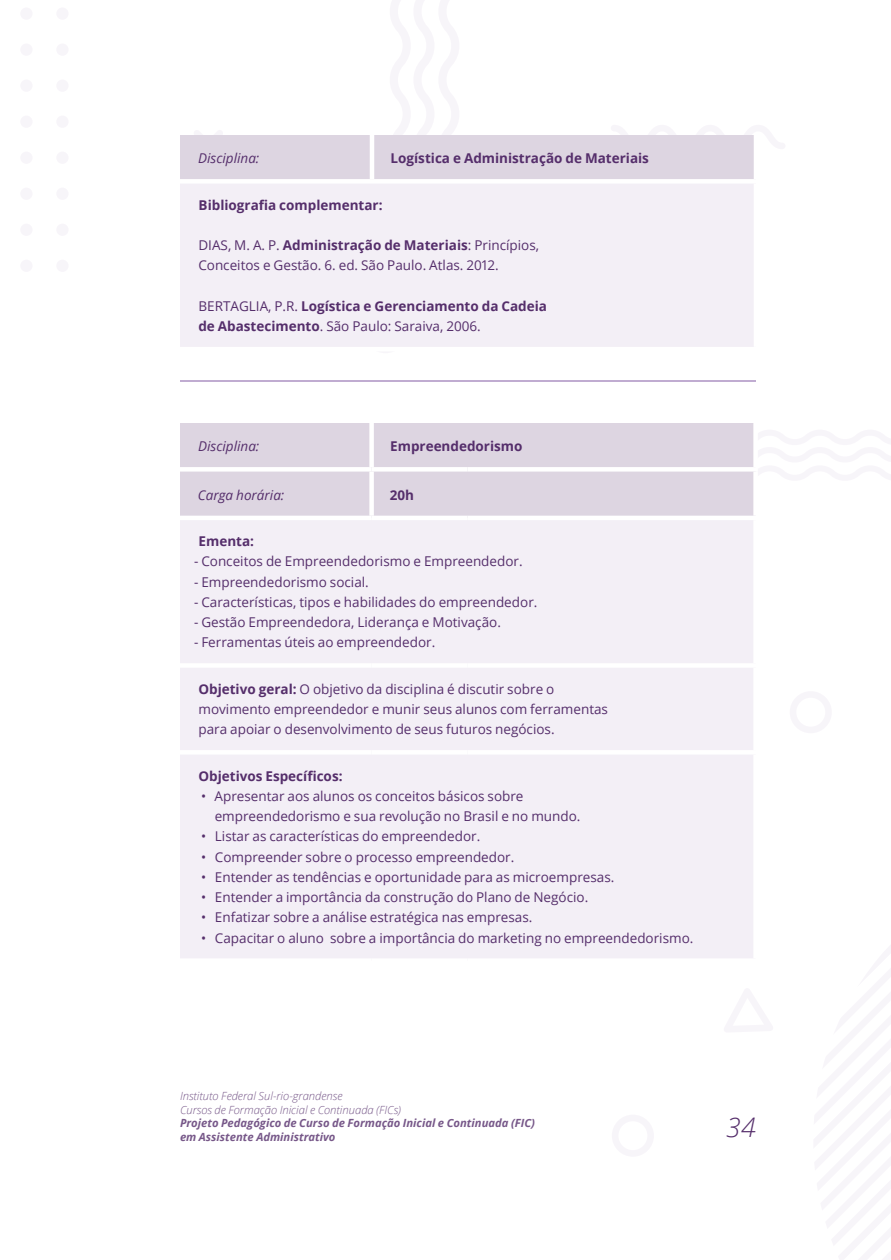
<style>
.page{position:relative;width:891px;height:1260px;background:#fff}
.page>*{position:absolute;margin:0;border:0;box-sizing:border-box;transform-origin:0 0}
.t1{font:italic 300 27px "Open Sans";color:#552e6b}
.t2{font:13.5px/20.2px "Open Sans";color:#552e6b}
.t3{font:700 13.5px/20.2px "Open Sans";color:#552e6b}
.t4{font:italic 13.5px "Open Sans";color:#552e6b}
.t5{font:italic 700 11.25px/13.5px "Open Sans";color:#775889}
.t6{font:italic 300 11.25px/13.5px "Open Sans";color:#775889}
.s1{font-weight:700}
.s2{font-weight:400}
</style>
<div class="page">
<div style="left:56px;top:7px;width:13px;height:13px;background:#f7f5f9;border-radius:50%"></div>
<div style="left:56px;top:43px;width:13px;height:13px;background:#f7f5f9;border-radius:50%"></div>
<div style="left:56px;top:80px;width:13px;height:12px;background:#f7f5f9;border-radius:50%"></div>
<div style="left:56px;top:116px;width:13px;height:12px;background:#f7f5f9;border-radius:50%"></div>
<div style="left:56px;top:152px;width:13px;height:12px;background:#f7f5f9;border-radius:50%"></div>
<div style="left:56px;top:188px;width:13px;height:12px;background:#f7f5f9;border-radius:50%"></div>
<div style="left:56px;top:224px;width:13px;height:12px;background:#f7f5f9;border-radius:50%"></div>
<div style="left:56px;top:260px;width:13px;height:12px;background:#f7f5f9;border-radius:50%"></div>
<div style="left:20px;top:7px;width:13px;height:13px;background:#f7f5f9;border-radius:50%"></div>
<div style="left:20px;top:43px;width:13px;height:13px;background:#f7f5f9;border-radius:50%"></div>
<div style="left:20px;top:80px;width:13px;height:12px;background:#f7f5f9;border-radius:50%"></div>
<div style="left:20px;top:116px;width:13px;height:12px;background:#f7f5f9;border-radius:50%"></div>
<div style="left:20px;top:152px;width:13px;height:12px;background:#f7f5f9;border-radius:50%"></div>
<div style="left:20px;top:188px;width:13px;height:12px;background:#f7f5f9;border-radius:50%"></div>
<div style="left:20px;top:224px;width:13px;height:12px;background:#f7f5f9;border-radius:50%"></div>
<div style="left:20px;top:260px;width:13px;height:12px;background:#f7f5f9;border-radius:50%"></div>
<div style="left:180px;top:135px;width:574px;height:44px;background:#ddd5e1"></div>
<div style="left:180px;top:181px;width:576px;height:168px;background:#f3eff6"></div>
<hr style="left:754px;top:184px;width:4px;height:163px;background:#fff">
<div style="left:180px;top:179px;width:192px;height:5px;background:#fff"></div>
<div style="left:372px;top:179px;width:96px;height:5px;background:#fff"></div>
<div style="left:468px;top:179px;width:290px;height:5px;background:#fff"></div>
<hr style="left:180px;top:347px;width:192px;height:4px;background:#fff">
<hr style="left:372px;top:347px;width:96px;height:4px;background:#fff">
<hr style="left:468px;top:347px;width:290px;height:4px;background:#fff">
<hr style="left:370px;top:135px;width:4px;height:44px;background:#fff">
<hr style="left:180px;top:381px;width:576px;height:1px;background:#835ba4">
<div style="left:180px;top:423px;width:573px;height:93px;background:#ddd5e1"></div>
<div style="left:180px;top:520px;width:573px;height:438px;background:#f3eff6"></div>
<div style="left:180px;top:467px;width:192px;height:5px;background:#fff"></div>
<div style="left:372px;top:467px;width:96px;height:5px;background:#fff"></div>
<div style="left:468px;top:467px;width:290px;height:5px;background:#fff"></div>
<div style="left:180px;top:663px;width:192px;height:5px;background:#fff"></div>
<div style="left:372px;top:663px;width:96px;height:5px;background:#fff"></div>
<div style="left:468px;top:663px;width:290px;height:5px;background:#fff"></div>
<div style="left:180px;top:750px;width:192px;height:5px;background:#fff"></div>
<div style="left:372px;top:750px;width:96px;height:5px;background:#fff"></div>
<div style="left:468px;top:750px;width:290px;height:5px;background:#fff"></div>
<div style="left:369px;top:423px;width:5px;height:44px;background:#fff"></div>
<div style="left:369px;top:472px;width:5px;height:44px;background:#fff"></div>
<p class="t4" style="left:198px;top:149px;width:63px">Disciplina:</p>
<p class="t3" style="left:391px;top:148px;width:260px">Logística e Administração de Materiais</p>
<p class="t3" style="left:199px;top:194px;width:186px">Bibliografia complementar:</p>
<p class="t2" style="left:198px;top:235px;width:342px">DIAS, M. A. P. <span class="s1">Administração de Materiais</span>: Princípios,<br>Conceitos e Gestão. 6. ed. São Paulo. Atlas. 2012.</p>
<p class="t3" style="left:198px;top:296px;width:350px"><span class="s2">BERTAGLIA, P.R.</span> Logística e Gerenciamento da Cadeia de Abastecimento<span class="s2">. São Paulo: Saraiva, 2006.</span></p>
<p class="t4" style="left:198px;top:437px;width:63px">Disciplina:</p>
<p class="t3" style="left:390px;top:436px;width:134px">Empreendedorismo</p>
<p class="t4" style="left:198px;top:486px;width:88px">Carga horária:</p>
<p class="t3" style="left:390px;top:485px;width:26px">20h</p>
<p class="t3" style="left:199px;top:531px;width:57px">Ementa:</p>
<p class="t2" style="left:194px;top:551px;width:330px">- Conceitos de Empreendedorismo e Empreendedor.</p>
<p class="t2" style="left:194px;top:571px;width:176px">- Empreendedorismo social.</p>
<p class="t2" style="left:194px;top:592px;width:345px">- Características, tipos e habilidades do empreendedor.</p>
<p class="t2" style="left:194px;top:612px;width:308px">- Gestão Empreendedora, Liderança e Motivação.</p>
<p class="t2" style="left:194px;top:632px;width:243px">- Ferramentas úteis ao empreendedor.</p>
<p class="t2" style="left:198px;top:678px;width:411px"><span class="s1">Objetivo geral:</span> O objetivo da disciplina é discutir sobre o movimento empreendedor e munir seus alunos com ferramentas para apoiar o desenvolvimento de seus futuros negócios.</p>
<p class="t3" style="left:198px;top:765px;width:146px">Objetivos Específicos:</p>
<p class="t2" style="left:215px;top:786px;width:367px;text-indent:-14px">• Apresentar aos alunos os conceitos básicos sobre empreendedorismo e sua revolução no Brasil e no mundo.</p>
<p class="t2" style="left:201px;top:826px;width:281px">• Listar as características do empreendedor.</p>
<p class="t2" style="left:201px;top:846px;width:315px">• Compreender sobre o processo empreendedor.</p>
<p class="t2" style="left:201px;top:867px;width:415px">• Entender as tendências e oportunidade para as microempresas.</p>
<p class="t2" style="left:201px;top:887px;width:389px">• Entender a importância da construção do Plano de Negócio.</p>
<p class="t2" style="left:201px;top:907px;width:333px">• Enfatizar sobre a análise estratégica nas empresas.</p>
<p class="t2" style="left:201px;top:927px;width:494px">• Capacitar o aluno sobre a importância do marketing no empreendedorismo.</p>
<p class="t6" style="left:180px;top:1089px;width:223px">Instituto Federal Sul-rio-grandense<br>Cursos de Formação Inicial e Continuada (FICs)</p>
<p class="t5" style="left:180px;top:1116px;width:357px">Projeto Pedagógico de Curso de Formação Inicial e Continuada (FIC) em Assistente Administrativo</p>
<h1 class="t1" style="left:726px;top:1108px;width:31px">34</h1>
</div>
